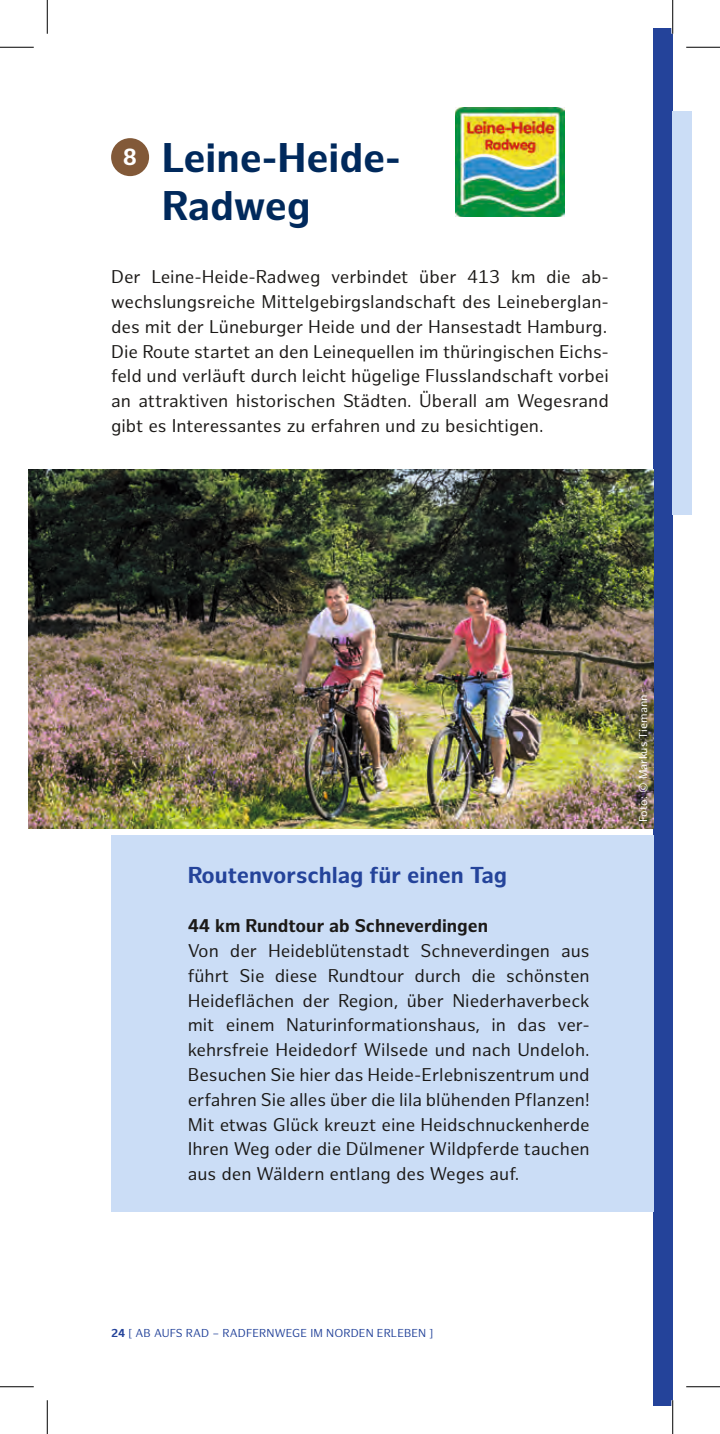
<style>
.page{position:relative;width:720px;height:1434px;background:#fff}
.page>*{position:absolute;margin:0;border:0;box-sizing:border-box;transform-origin:0 0}
.t1{font:700 40.5px/48.6px "Hamburg Sans";color:#00295c}
.t2{font:700 22.72px "Hamburg Sans";color:#fff}
.t3{font:700 22.5px "Hamburg Sans";color:#24439a}
.t4{font:18px/24.8px "Hamburg Sans";color:#1b1917;text-align:justify}
.t5{font:700 18px "Hamburg Sans";color:#1b1917}
.t6{font:11.25px "Hamburg Sans";letter-spacing:.01em;color:#24439a}
.t7{font:11.25px "Hamburg Sans";color:#fff}
.s1{font-weight:700}
</style>
<div class="page">
<div style="left:653px;top:28px;width:19px;height:1378px;background:#24439a"></div>
<div style="left:111px;top:835px;width:542px;height:377px;background:#cbddf6"></div>
<img style="left:455px;top:108px;width:109px;height:108px">
<div style="left:111px;top:138px;width:38px;height:38px;background:#825938;border-radius:50%"></div>
<img style="left:28px;top:470px;width:625px;height:359px">
<div style="left:672px;top:111px;width:19px;height:404px;background:#cbddf6"></div>
<hr style="left:671px;top:0;width:3px;height:34px;background:#fff">
<hr style="left:671px;top:1400px;width:3px;height:34px;background:#fff">
<hr style="left:0;top:47px;width:34px;height:1px;background:#000">
<hr style="left:686px;top:47px;width:34px;height:1px;background:#000">
<hr style="left:0;top:1386px;width:34px;height:1px;background:#000">
<hr style="left:686px;top:1386px;width:34px;height:1px;background:#000">
<hr style="left:47px;top:0;width:1px;height:34px;background:#000">
<hr style="left:47px;top:1400px;width:1px;height:34px;background:#000">
<hr style="left:672px;top:0;width:1px;height:34px;background:#000">
<hr style="left:672px;top:1400px;width:1px;height:34px;background:#000">
<p class="t2" style="left:123px;top:144px;width:16px">8</p>
<h1 class="t1" style="left:162px;top:134px;width:240px">Leine-Heide-<br>Radweg</h1>
<p class="t4" style="left:111px;top:265px;width:499px">Der Leine-Heide-Radweg verbindet über 413 km die ab&shy;wechslungsreiche Mittelgebirgslandschaft des Leineberglan&shy;des mit der Lüneburger Heide und der Hansestadt Hamburg.<br>Die Route startet an den Leinequellen im thüringischen Eichs&shy;feld und verläuft durch leicht hügelige Flusslandschaft vorbei an attraktiven historischen Städten. Überall am Wegesrand gibt es Interessantes zu erfahren und zu besichtigen.</p>
<p class="t3" style="left:188px;top:862px;width:321px">Routenvorschlag für einen Tag</p>
<p class="t5" style="left:188px;top:916px;width:302px">44 km Rundtour ab Schneverdingen</p>
<p class="t4" style="left:188px;top:939px;width:403px">Von der Heideblütenstadt Schneverdingen aus führt Sie diese Rundtour durch die schönsten Heideflächen der Region, über Niederhaverbeck mit einem Naturinformationshaus, in das ver&shy;kehrsfreie Heidedorf Wilsede und nach Undeloh.<br>Besuchen Sie hier das Heide-Erlebniszentrum und erfahren Sie alles über die lila blühenden Pflanzen!<br>Mit etwas Glück kreuzt eine Heidschnuckenherde Ihren Weg oder die Dülmener Wildpferde tauchen aus den Wäldern entlang des Weges auf.</p>
<p class="t7" style="left:636px;top:822px;width:129px;rotate:-90deg">Foto: © Markus Tiemann</p>
<p class="t6" style="left:111px;top:1327px;width:323px"><span class="s1">24</span> [ AB AUFS RAD – RADFERNWEGE IM NORDEN ERLEBEN ]</p>
</div>
